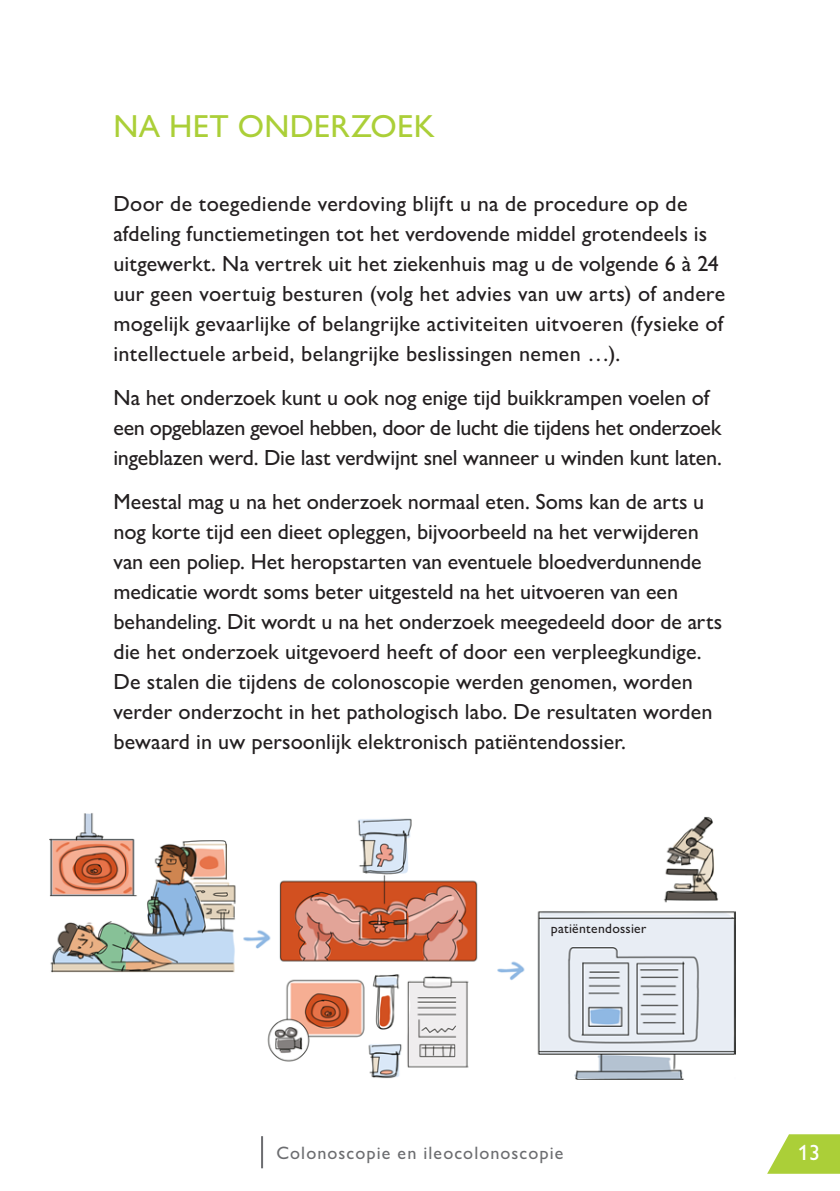
<style>
.page{position:relative;width:840px;height:1191px;background:#fff}
.page>*{position:absolute;margin:0;border:0;box-sizing:border-box;transform-origin:0 0}
.t1{font:500 32px "Gill Sans Nova";letter-spacing:.005em;color:#abcf38}
.t2{font:500 22px/30px "Gill Sans Nova";color:#231f20}
.t3{font:500 22px "Gill Sans Nova";color:#fff}
.t4{font:500 18px "Gill Sans Nova";letter-spacing:.06em;color:#6c6d70}
.t5{font:500 13.6px "Gill Sans Nova";letter-spacing:.02em;color:#231f20}
</style>
<div class="page">
<svg style="left:767px;top:1134px;width:72px;height:39px"></svg>
<hr style="left:261px;top:1136px;width:2px;height:32px;background:#6c6d70">
<img style="left:49px;top:813px;width:685px;height:266px">
<h1 class="t1" style="left:113px;top:106px;width:322px">NA HET ONDERZOEK</h1>
<p class="t2" style="left:113px;top:188px;width:613px">Door de toegediende verdoving blijft u na de procedure op de afdeling functiemetingen tot het verdovende middel grotendeels is uitgewerkt. Na vertrek uit het ziekenhuis mag u de volgende 6 à 24 uur geen voertuig besturen (volg het advies van uw arts) of andere mogelijk gevaarlijke of belangrijke activiteiten uitvoeren (fysieke of intellectuele arbeid, belangrijke beslissingen nemen …).</p>
<p class="t2" style="left:113px;top:382px;width:609px">Na het onderzoek kunt u ook nog enige tijd buikkrampen voelen of een opgeblazen gevoel hebben, door de lucht die tijdens het onderzoek ingeblazen werd. Die last verdwijnt snel wanneer u winden kunt laten.</p>
<p class="t2" style="left:113px;top:486px;width:609px">Meestal mag u na het onderzoek normaal eten. Soms kan de arts u nog korte tijd een dieet opleggen, bijvoorbeeld na het verwijderen van een poliep. Het heropstarten van eventuele bloedverdunnende medicatie wordt soms beter uitgesteld na het uitvoeren van een behandeling. Dit wordt u na het onderzoek meegedeeld door de arts die het onderzoek uitgevoerd heeft of door een verpleegkundige.<br>De stalen die tijdens de colonoscopie werden genomen, worden verder onderzocht in het pathologisch labo. De resultaten worden bewaard in uw persoonlijk elektronisch patiëntendossier.</p>
<p class="t5" style="left:550px;top:920px;width:97px">patiëntendossier</p>
<p class="t4" style="left:276px;top:1141px;width:288px">Colonoscopie en ileocolonoscopie</p>
<p class="t3" style="left:797px;top:1138px;width:23px">13</p>
</div>
